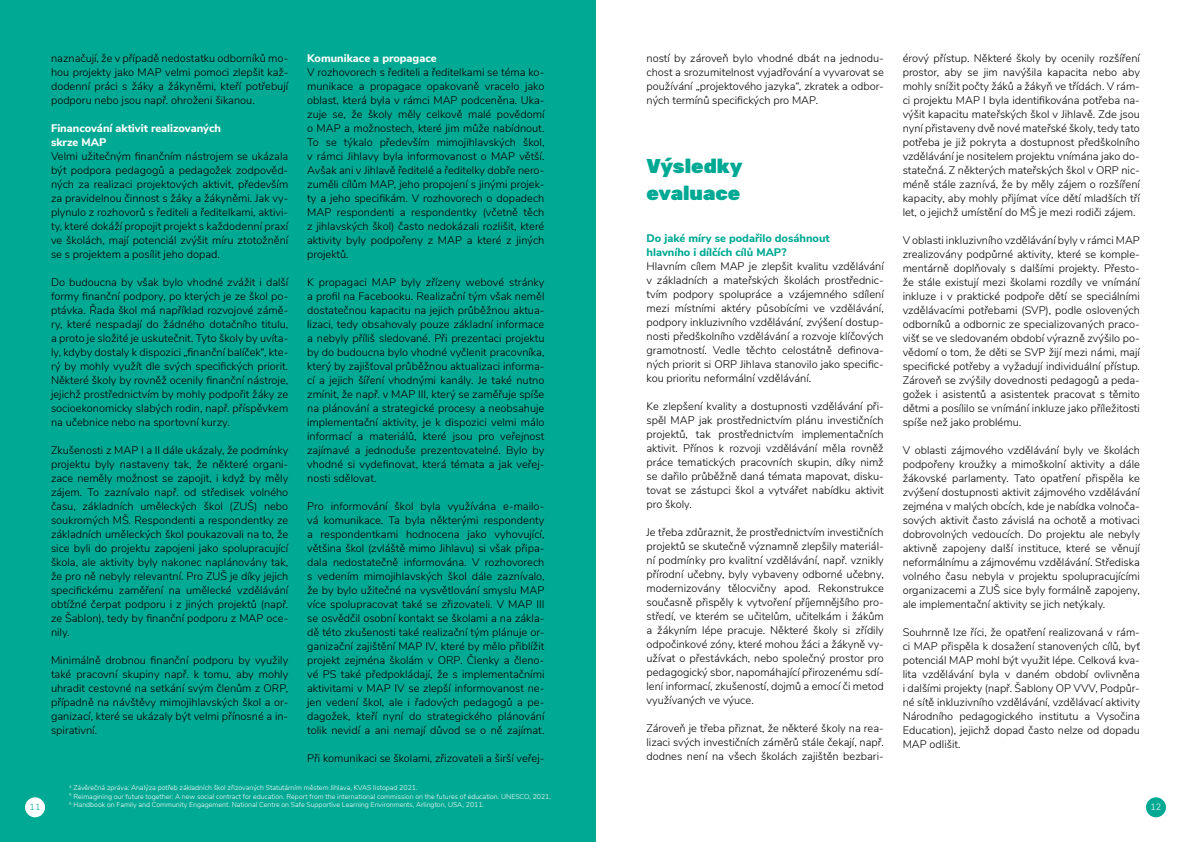
<style>
.page{position:relative;width:1191px;height:842px;background:#fff}
.page>*{position:absolute;margin:0;border:0;box-sizing:border-box;transform-origin:0 0}
.t1{font:900 20px/27px "Rubik";color:#00a993}
.t2{font:300 11px/14px "Nunito Sans";color:#000;text-align:justify}
.t3{font:800 11px/14px "Nunito Sans";color:#fff}
.t4{font:800 11px/14px "Nunito Sans";color:#00a993}
.t5{font:300 9px "Nunito Sans";color:#00a993}
.t6{font:300 9px "Nunito Sans";color:#fff}
.t7{font:300 7px/8.4px "Nunito Sans";color:#fff}
</style>
<div class="page">
<div style="left:0;top:0;width:595px;height:842px;background:#00a993"></div>
<div style="left:25px;top:797px;width:20px;height:20px;background:#fff;border-radius:50%"></div>
<div style="left:1146px;top:797px;width:20px;height:20px;background:#00a993;border-radius:50%"></div>
<p class="t2" style="left:51px;top:51px;width:239px">naznačují, že v případě nedostatku odborníků mo&shy;hou projekty jako MAP velmi pomoci zlepšit kaž&shy;dodenní práci s žáky a žákyněmi, kteří potřebují podporu nebo jsou např. ohroženi šikanou.</p>
<p class="t3" style="left:51px;top:121px;width:171px">Financování aktivit realizovaných skrze MAP</p>
<p class="t2" style="left:51px;top:149px;width:239px">Velmi užitečným finančním nástrojem se ukázala být podpora pedagogů a pedagožek zodpověd&shy;ných za realizaci projektových aktivit, především za pravidelnou činnost s žáky a žákyněmi. Jak vy&shy;plynulo z rozhovorů s řediteli a ředitelkami, aktivi&shy;ty, které dokáží propojit projekt s každodenní praxí ve školách, mají potenciál zvýšit míru ztotožnění se s projektem a posílit jeho dopad.</p>
<p class="t2" style="left:51px;top:275px;width:239px">Do budoucna by však bylo vhodné zvážit i další formy finanční podpory, po kterých je ze škol po&shy;ptávka. Řada škol má například rozvojové zámě&shy;ry, které nespadají do žádného dotačního titulu, a proto je složité je uskutečnit. Tyto školy by uvíta&shy;ly, kdyby dostaly k dispozici „finanční balíček“, kte&shy;rý by mohly využít dle svých specifických priorit.<br>Některé školy by rovněž ocenily finanční nástroje, jejichž prostřednictvím by mohly podpořit žáky ze socioekonomicky slabých rodin, např. příspěvkem na učebnice nebo na sportovní kurzy.</p>
<p class="t2" style="left:51px;top:443px;width:239px">Zkušenosti z MAP I a II dále ukázaly, že podmínky projektu byly nastaveny tak, že některé organi&shy;zace neměly možnost se zapojit, i když by měly zájem. To zaznívalo např. od středisek volného času, základních uměleckých škol (ZUŠ) nebo soukromých MŠ. Respondenti a respondentky ze základních uměleckých škol poukazovali na to, že sice byli do projektu zapojeni jako spolupracující škola, ale aktivity byly nakonec naplánovány tak, že pro ně nebyly relevantní. Pro ZUŠ je díky jejich specifickému zaměření na umělecké vzdělávání obtížné čerpat podporu i z jiných projektů (např. ze Šablon), tedy by finanční podporu z MAP oce&shy;nily.</p>
<p class="t2" style="left:51px;top:653px;width:239px">Minimálně drobnou finanční podporu by využily také pracovní skupiny např. k tomu, aby mohly uhradit cestovné na setkání svým členům z ORP, případně na návštěvy mimojihlavských škol a or&shy;ganizací, které se ukázaly být velmi přínosné a in&shy;spirativní.</p>
<p class="t3" style="left:307px;top:51px;width:131px">Komunikace a propagace</p>
<p class="t2" style="left:307px;top:65px;width:239px">V rozhovorech s řediteli a ředitelkami se téma ko&shy;munikace a propagace opakovaně vracelo jako oblast, která byla v rámci MAP podceněna. Uka&shy;zuje se, že školy měly celkově malé povědomí o MAP a možnostech, které jim může nabídnout.<br>To se týkalo především mimojihlavských škol, v rámci Jihlavy byla informovanost o MAP větší.<br>Avšak ani v Jihlavě ředitelé a ředitelky dobře nero&shy;zuměli cílům MAP, jeho propojení s jinými projek&shy;ty a jeho specifikám. V rozhovorech o dopadech MAP respondenti a respondentky (včetně těch z jihlavských škol) často nedokázali rozlišit, které aktivity byly podpořeny z MAP a které z jiných projektů.</p>
<p class="t2" style="left:307px;top:275px;width:239px">K propagaci MAP byly zřízeny webové stránky a profil na Facebooku. Realizační tým však neměl dostatečnou kapacitu na jejich průběžnou aktua&shy;lizaci, tedy obsahovaly pouze základní informace a nebyly příliš sledované. Při prezentaci projektu by do budoucna bylo vhodné vyčlenit pracovníka, který by zajišťoval průběžnou aktualizaci informa&shy;cí a jejich šíření vhodnými kanály. Je také nutno zmínit, že např. v MAP III, který se zaměřuje spíše na plánování a strategické procesy a neobsahuje implementační aktivity, je k dispozici velmi málo informací a materiálů, které jsou pro veřejnost zajímavé a jednoduše prezentovatelné. Bylo by vhodné si vydefinovat, která témata a jak veřej&shy;nosti sdělovat.</p>
<p class="t2" style="left:307px;top:499px;width:239px">Pro informování škol byla využívána e-mailo&shy;vá komunikace. Ta byla některými respondenty a respondentkami hodnocena jako vyhovující, většina škol (zvláště mimo Jihlavu) si však připa&shy;dala nedostatečně informována. V rozhovorech s vedením mimojihlavských škol dále zaznívalo, že by bylo užitečné na vysvětlování smyslu MAP více spolupracovat také se zřizovateli. V MAP III se osvědčil osobní kontakt se školami a na zákla&shy;dě této zkušenosti také realizační tým plánuje or&shy;ganizační zajištění MAP IV, které by mělo přiblížit projekt zejména školám v ORP. Členky a členo&shy;vé PS také předpokládají, že s implementačními aktivitami v MAP IV se zlepší informovanost ne&shy;jen vedení škol, ale i řadových pedagogů a pe&shy;dagožek, kteří nyní do strategického plánování tolik nevidí a ani nemají důvod se o ně zajímat.</p>
<p class="t2" style="left:307px;top:751px;width:239px">Při komunikaci se školami, zřizovateli a širší veřej-</p>
<p class="t2" style="left:646px;top:51px;width:239px">ností by zároveň bylo vhodné dbát na jednodu&shy;chost a srozumitelnost vyjadřování a vyvarovat se používání „projektového jazyka“, zkratek a odbor&shy;ných termínů specifických pro MAP.</p>
<h1 class="t1" style="left:646px;top:153px;width:97px">Výsledky evaluace</h1>
<p class="t4" style="left:646px;top:231px;width:185px">Do jaké míry se podařilo dosáhnout hlavního i dílčích cílů MAP?</p>
<p class="t2" style="left:646px;top:259px;width:239px">Hlavním cílem MAP je zlepšit kvalitu vzdělávání v základních a mateřských školách prostřednic&shy;tvím podpory spolupráce a vzájemného sdílení mezi místními aktéry působícími ve vzdělávání, podpory inkluzivního vzdělávání, zvýšení dostup&shy;nosti předškolního vzdělávání a rozvoje klíčových gramotností. Vedle těchto celostátně definova&shy;ných priorit si ORP Jihlava stanovilo jako specific&shy;kou prioritu neformální vzdělávání.</p>
<p class="t2" style="left:646px;top:399px;width:239px">Ke zlepšení kvality a dostupnosti vzdělávání při&shy;spěl MAP jak prostřednictvím plánu investičních projektů, tak prostřednictvím implementačních aktivit. Přínos k rozvoji vzdělávání měla rovněž práce tematických pracovních skupin, díky nimž se dařilo průběžně daná témata mapovat, disku&shy;tovat se zástupci škol a vytvářet nabídku aktivit pro školy.</p>
<p class="t2" style="left:646px;top:525px;width:239px">Je třeba zdůraznit, že prostřednictvím investičních projektů se skutečně významně zlepšily materiál&shy;ní podmínky pro kvalitní vzdělávání, např. vznikly přírodní učebny, byly vybaveny odborné učebny, modernizovány tělocvičny apod. Rekonstrukce současně přispěly k vytvoření příjemnějšího pro&shy;středí, ve kterém se učitelům, učitelkám i žákům a žákyním lépe pracuje. Některé školy si zřídily odpočinkové zóny, které mohou žáci a žákyně vy&shy;užívat o přestávkách, nebo společný prostor pro pedagogický sbor, napomáhající přirozenému sdí&shy;lení informací, zkušeností, dojmů a emocí či metod využívaných ve výuce.</p>
<p class="t2" style="left:646px;top:721px;width:239px">Zároveň je třeba přiznat, že některé školy na rea&shy;lizaci svých investičních záměrů stále čekají, např. dodnes není na všech školách zajištěn bezbari-</p>
<p class="t2" style="left:902px;top:51px;width:239px">érový přístup. Některé školy by ocenily rozšíření prostor, aby se jim navýšila kapacita nebo aby mohly snížit počty žáků a žákyň ve třídách. V rám&shy;ci projektu MAP I byla identifikována potřeba na&shy;výšit kapacitu mateřských škol v Jihlavě. Zde jsou nyní přistaveny dvě nové mateřské školy, tedy tato potřeba je již pokryta a dostupnost předškolního vzdělávání je nositelem projektu vnímána jako do&shy;statečná. Z některých mateřských škol v ORP nic&shy;méně stále zaznívá, že by měly zájem o rozšíření kapacity, aby mohly přijímat více dětí mladších tří let, o jejichž umístění do MŠ je mezi rodiči zájem.</p>
<p class="t2" style="left:902px;top:233px;width:239px">V oblasti inkluzivního vzdělávání byly v rámci MAP zrealizovány podpůrné aktivity, které se komple&shy;mentárně doplňovaly s dalšími projekty. Přesto&shy;že stále existují mezi školami rozdíly ve vnímání inkluze i v praktické podpoře dětí se speciálními vzdělávacími potřebami (SVP), podle oslovených odborníků a odbornic ze specializovaných praco&shy;višť se ve sledovaném období výrazně zvýšilo po&shy;vědomí o tom, že děti se SVP žijí mezi námi, mají specifické potřeby a vyžadují individuální přístup.<br>Zároveň se zvýšily dovednosti pedagogů a peda&shy;gožek i asistentů a asistentek pracovat s těmito dětmi a posílilo se vnímání inkluze jako příležitosti spíše než jako problému.</p>
<p class="t2" style="left:902px;top:443px;width:239px">V oblasti zájmového vzdělávání byly ve školách podpořeny kroužky a mimoškolní aktivity a dále žákovské parlamenty. Tato opatření přispěla ke zvýšení dostupnosti aktivit zájmového vzdělávání zejména v malých obcích, kde je nabídka volnoča&shy;sových aktivit často závislá na ochotě a motivaci dobrovolných vedoucích. Do projektu ale nebyly aktivně zapojeny další instituce, které se věnují neformálnímu a zájmovému vzdělávání. Střediska volného času nebyla v projektu spolupracujícími organizacemi a ZUŠ sice byly formálně zapojeny, ale implementační aktivity se jich netýkaly.</p>
<p class="t2" style="left:902px;top:625px;width:239px">Souhrnně lze říci, že opatření realizovaná v rám&shy;ci MAP přispěla k dosažení stanovených cílů, byť potenciál MAP mohl být využit lépe. Celková kva&shy;lita vzdělávání byla v daném období ovlivněna i dalšími projekty (např. Šablony OP VVV, Podpůr&shy;né sítě inkluzivního vzdělávání, vzdělávací aktivity Národního pedagogického institutu a Vysočina Education), jejichž dopad často nelze od dopadu MAP odlišit.</p>
<p class="t7" style="left:69px;top:783px;width:483px"><sup>4</sup> Závěrečná zpráva: Analýza potřeb základních škol zřizovaných Statutárním městem Jihlava, KVAS listopad 2021.<br><sup>5</sup> Reimagining our future together: A new social contract for education. Report from the international commission on the futures of education. UNESCO, 2021.<br><sup>6</sup> Handbook on Family and Community Engagement. National Centre on Safe Supportive Learning Environments, Arlington, USA, 2011.</p>
<p class="t5" style="left:30px;top:801px;width:12px">11</p>
<p class="t6" style="left:1150px;top:801px;width:12px">12</p>
</div>
